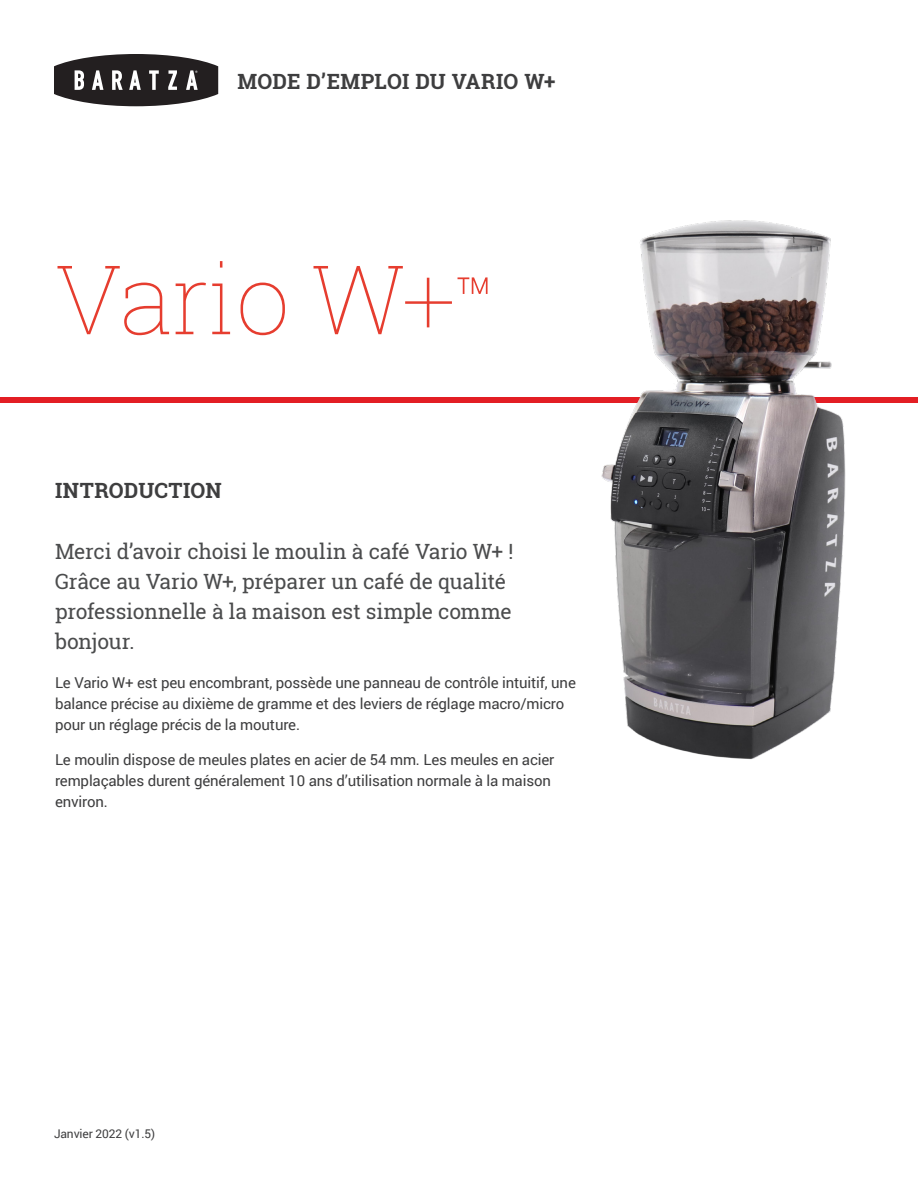
<style>
.page{position:relative;width:918px;height:1188px;background:#fff}
.page>*{position:absolute;margin:0;border:0;box-sizing:border-box;transform-origin:0 0}
.t1{font:100 96px "Roboto Slab";letter-spacing:-.01em;color:#e63d2f}
.intro{font:21px/30px "Roboto Slab";letter-spacing:-.01em;color:#4b4c4d}
.t2{font:700 21px "Roboto Slab";letter-spacing:.01em;color:#3e3e3f}
.t3{font:15px/21px "Roboto";letter-spacing:-.01em;color:#3e3e3f}
.t4{font:12px "Roboto";letter-spacing:-.01em;color:#3e3e3f}
.t5{font:6.3px "Myriad Pro";color:#fff}
.s1{font-size:63px}
</style>
<div class="page">
<svg style="left:54px;top:54px;width:164px;height:52px"></svg>
<div style="left:0;top:397px;width:918px;height:5px;background:#e31e24"></div>
<img style="left:589px;top:220px;width:290px;height:540px">
<p class="t5" style="left:195px;top:69px;width:4px">®</p>
<h2 class="t2" style="left:238px;top:67px;width:319px">MODE D’EMPLOI DU VARIO W+</h2>
<h1 class="t1" style="left:55px;top:234px;width:439px">Vario W+<span class="s1">™</span></h1>
<p class="t2" style="left:55px;top:476px;width:168px">INTRODUCTION</p>
<p class="intro" style="left:55px;top:536px;width:460px">Merci d’avoir choisi le moulin à café Vario W+ !<br>Grâce au Vario W+, préparer un café de qualité professionnelle à la maison est simple comme bonjour.</p>
<p class="t3" style="left:55px;top:672px;width:522px">Le Vario W+ est peu encombrant, possède une panneau de contrôle intuitif, une balance précise au dixième de gramme et des leviers de réglage macro/micro pour un réglage précis de la mouture.</p>
<p class="t3" style="left:55px;top:748px;width:501px">Le moulin dispose de meules plates en acier de 54 mm. Les meules en acier remplaçables durent généralement 10 ans d’utilisation normale à la maison environ.</p>
<p class="t4" style="left:54px;top:1125px;width:103px">Janvier 2022 (v1.5)</p>
</div>
